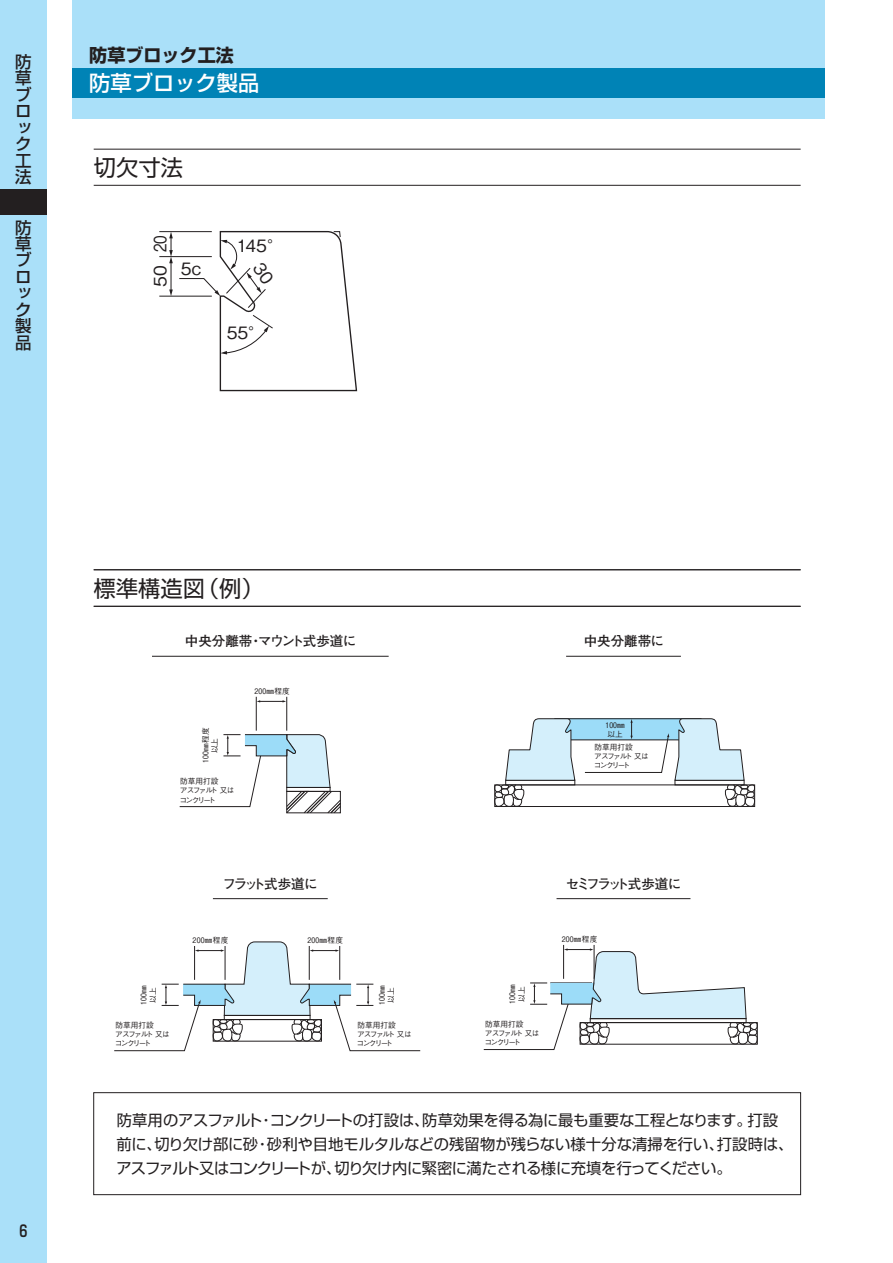
<style>
.page{position:relative;width:893px;height:1263px;background:#fff}
.page>*{position:absolute;margin:0;border:0;box-sizing:border-box;transform-origin:0 0}
.t1{font:22.35px "Shin Go Pr 6";color:#231f20}
.t2{font:500 21.3px "Shin Go Pr 6";color:#fff}
.t3{font:700 18px "Shin Go Pr 6";color:#231f20}
.t4{font:500 16.95px "Gothic BBB Pr 6";color:#231f20}
.t5{font:500 16.95px "Gothic BBB Pr 6";color:#231f20;scale:.8 1}
.t6{font:500 16.5px/16.5px "Shin Go Pr 6";color:#231f20;text-align:justify}
.t7{font:500 15.9px "Shin Go Pr 6";color:#231f20}
.t8{font:15.3px/24.3px "Shin Go Pr 6";letter-spacing:-.02em;color:#231f20}
.t9{font:700 13.5px "Futo Go B101 Pr 6";color:#231f20}
.t10{font:700 13.5px "Futo Go B101 Pr 6";letter-spacing:-.17em;color:#231f20}
.t11{font:700 13.5px "Futo Go B101 Pr 6";letter-spacing:-.135em;color:#231f20}
.t12{font:700 13.5px "Futo Go B101 Pr 6";letter-spacing:-.055em;color:#231f20}
.t13{font:500 7.65px/9.1px "Gothic BBB Pr 6";letter-spacing:-.18em;color:#231f20}
.t14{font:500 7.65px/9.1px "Gothic BBB Pr 6";letter-spacing:-.155em;color:#231f20}
</style>
<div class="page">
<div style="left:72px;top:0;width:753px;height:119px;background:#aae0f9"></div>
<div style="left:72px;top:68px;width:753px;height:30px;background:#0083b6"></div>
<div style="left:0;top:0;width:47px;height:1263px;background:#aae0f9"></div>
<svg style="left:114px;top:941px;width:307px;height:110px"></svg>
<div style="left:555px;top:719px;width:146px;height:21px;background:#9cdcf8"></div>
<hr style="left:563px;top:945px;width:1px;height:34px;background:#231f20">
<hr style="left:594px;top:945px;width:1px;height:34px;background:#231f20">
<svg style="left:483px;top:948px;width:275px;height:102px"></svg>
<svg style="left:257px;top:700px;width:29px;height:2px"></svg>
<hr style="left:256px;top:697px;width:1px;height:34px;background:#231f20">
<hr style="left:286px;top:697px;width:1px;height:34px;background:#231f20">
<svg style="left:179px;top:734px;width:162px;height:79px"></svg>
<hr style="left:152px;top:656px;width:237px;height:1px;background:#231f20">
<hr style="left:566px;top:656px;width:115px;height:1px;background:#231f20">
<hr style="left:556px;top:898px;width:134px;height:1px;background:#231f20">
<hr style="left:213px;top:898px;width:115px;height:1px;background:#231f20">
<div style="left:93px;top:1092px;width:708px;height:103px;border:1px solid #231f20"></div>
<hr style="left:94px;top:606px;width:707px;height:1px;background:#231f20">
<hr style="left:94px;top:569px;width:707px;height:1px;background:#231f20">
<svg style="left:494px;top:718px;width:81px;height:89px"></svg>
<svg style="left:584px;top:718px;width:171px;height:89px"></svg>
<div style="left:0;top:189px;width:47px;height:26px;background:#231f20"></div>
<hr style="left:94px;top:185px;width:707px;height:1px;background:#231f20">
<hr style="left:94px;top:149px;width:707px;height:1px;background:#231f20">
<hr style="left:159px;top:231px;width:53px;height:1px;background:#231f20">
<hr style="left:159px;top:256px;width:53px;height:1px;background:#231f20">
<hr style="left:159px;top:296px;width:53px;height:1px;background:#231f20">
<svg style="left:169px;top:231px;width:188px;height:160px"></svg>
<p class="t6" style="left:15px;top:52px;width:18px">防草ブロック工法</p>
<p class="t6" style="left:15px;top:218px;width:18px">防草ブロック製品</p>
<p class="t3" style="left:89px;top:41px;width:146px">防草ブロック工法</p>
<h2 class="t2" style="left:89px;top:66px;width:172px">防草ブロック製品</h2>
<h1 class="t1" style="left:94px;top:149px;width:91px">切欠寸法</h1>
<p class="t5" style="left:146px;top:252px;width:23px;rotate:-90deg">20</p>
<p class="t4" style="left:146px;top:287px;width:23px;rotate:-90deg">50</p>
<p class="t4" style="left:181px;top:255px;width:22px">5c</p>
<p class="t4" style="left:237px;top:232px;width:49px">145°</p>
<p class="t4" style="left:227px;top:319px;width:40px">55°</p>
<p class="t7" style="left:19px;top:1218px;width:9px">6</p>
<h1 class="t1" style="left:94px;top:570px;width:172px">標準構造図（例）</h1>
<p class="t9" style="left:185px;top:630px;width:173px">中央分離帯・マウント式歩道に</p>
<p class="t12" style="left:584px;top:630px;width:82px">中央分離帯に</p>
<p class="t14" style="left:201px;top:763px;width:37px;text-align:center;rotate:-90deg">100㎜程度以上</p>
<p class="t13" style="left:179px;top:776px;width:57px">防草用打設<br>アスファルト 又はコンクリート</p>
<p class="t14" style="left:254px;top:686px;width:37px">200㎜程度</p>
<p class="t14" style="left:605px;top:720px;width:21px">100㎜以上</p>
<p class="t13" style="left:594px;top:742px;width:57px">防草用打設<br>アスファルト 又はコンクリート</p>
<p class="t11" style="left:223px;top:873px;width:96px">フラット式歩道に</p>
<p class="t10" style="left:566px;top:873px;width:117px">セミフラット式歩道に</p>
<p class="t14" style="left:193px;top:935px;width:37px">200㎜程度</p>
<p class="t14" style="left:307px;top:935px;width:37px">200㎜程度</p>
<p class="t14" style="left:139px;top:1005px;width:21px;rotate:-90deg">100㎜以上</p>
<p class="t14" style="left:377px;top:1005px;width:21px;rotate:-90deg">100㎜以上</p>
<p class="t13" style="left:115px;top:1020px;width:57px">防草用打設<br>アスファルト 又はコンクリート</p>
<p class="t13" style="left:357px;top:1020px;width:57px">防草用打設<br>アスファルト 又はコンクリート</p>
<p class="t14" style="left:507px;top:1003px;width:21px;rotate:-90deg">100㎜以上</p>
<p class="t13" style="left:484px;top:1019px;width:57px">防草用打設<br>アスファルト 又はコンクリート</p>
<p class="t14" style="left:562px;top:934px;width:37px">200㎜程度</p>
<p class="t8" style="left:116px;top:1106px;width:679px">防草用のアスファルト・コンクリートの打設は、防草効果を得る為に最も重要な工程となります。打設前に、切り欠け部に砂・砂利や目地モルタルなどの残留物が残らない様十分な清掃を行い、打設時は、アスファルト又はコンクリートが、切り欠け内に緊密に満たされる様に充填を行ってください。</p>
</div>
